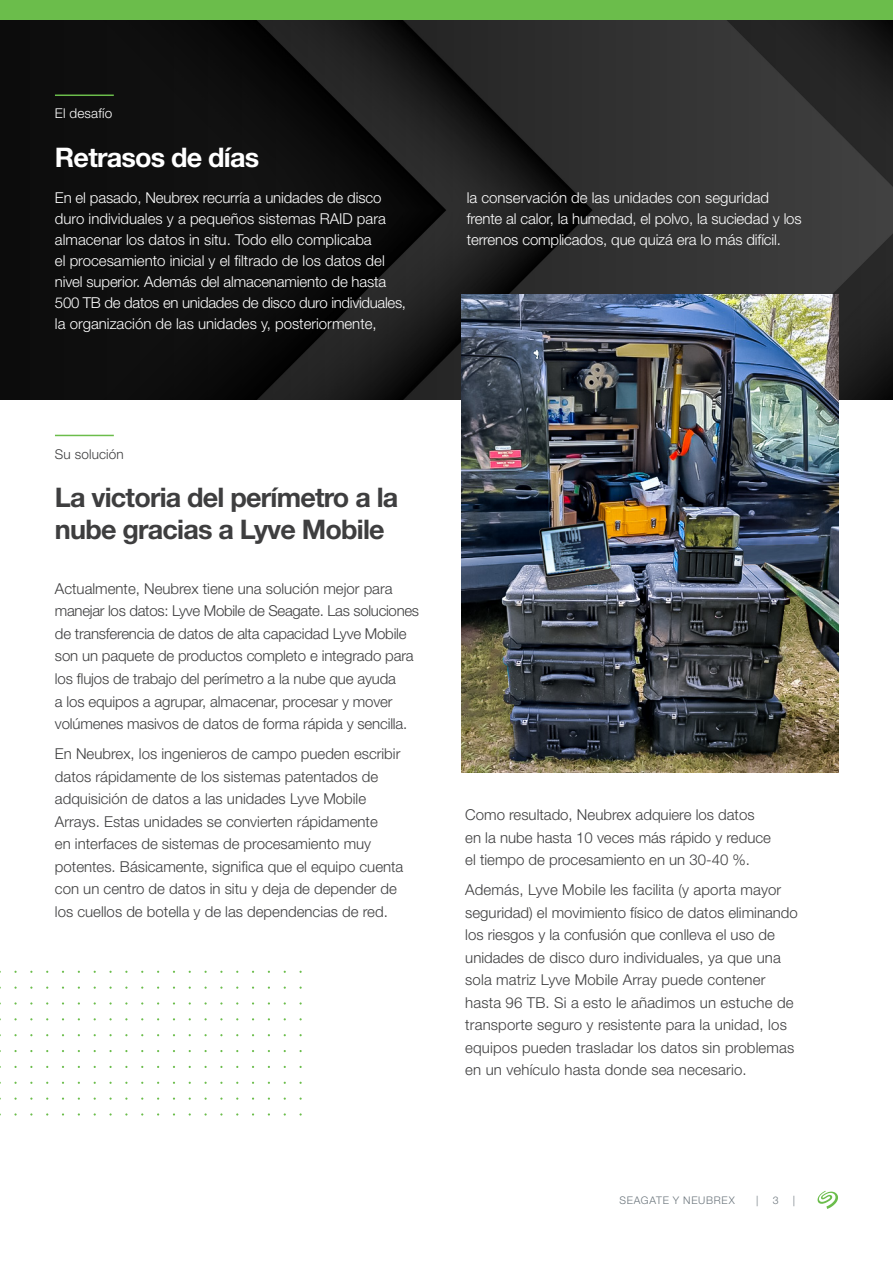
<style>
.page{position:relative;width:893px;height:1263px;background:#fff}
.page>*{position:absolute;margin:0;border:0;box-sizing:border-box;transform-origin:0 0}
.Body_Copy_Subhead{font:700 27px/32.4px "Helvetica Neue LT Std";letter-spacing:-.03em;color:#3e3e3f}
.Body_Copy_Subhead-2{font:700 27px "Helvetica Neue LT Std";letter-spacing:-.03em;color:#fff}
.Body_Copy{font:300 15px/22.5px "Helvetica Neue LT Std";color:#3e3e3f}
.Body_Copy-2{font:300 15px/21px "Helvetica Neue LT Std";letter-spacing:-.01em;color:#fff}
.Body_Copy-3{font:300 13.5px "Helvetica Neue LT Std";letter-spacing:.01em;color:#3e3e3f}
.Body_Copy-4{font:300 13.5px "Helvetica Neue LT Std";letter-spacing:.01em;color:#fff}
.t1{font:300 10.5px "Helvetica Neue LT Std";letter-spacing:.07em;color:#6a747b}
</style>
<div class="page">
<svg style="left:817px;top:1191px;width:21px;height:18px"></svg>
<div style="left:0;top:0;width:893px;height:21px;background:#6bbd4b"></div>
<img style="left:0;top:21px;width:893px;height:379px">
<hr style="left:55px;top:95px;width:59px;height:1px;background:#6bbd4b">
<hr style="left:55px;top:435px;width:59px;height:1px;background:#6bbd4b">
<img style="left:462px;top:295px;width:377px;height:477px">
<p class="Body_Copy-4" style="left:55px;top:105px;width:59px">El desafío</p>
<p class="Body_Copy_Subhead-2" style="left:55px;top:140px;width:206px">Retrasos de días</p>
<p class="Body_Copy-2" style="left:55px;top:187px;width:353px">En el pasado, Neubrex recurría a unidades de disco duro individuales y a pequeños sistemas RAID para almacenar los datos in situ. Todo ello complicaba<br>el procesamiento inicial y el filtrado de los datos del nivel superior. Además del almacenamiento de hasta 500 TB de datos en unidades de disco duro individuales, la organización de las unidades y, posteriormente,</p>
<p class="Body_Copy-2" style="left:467px;top:187px;width:336px">la conservación de las unidades con seguridad frente al calor, la humedad, el polvo, la suciedad y los terrenos complicados, que quizá era lo más difícil.</p>
<p class="Body_Copy-3" style="left:55px;top:446px;width:70px">Su solución</p>
<p class="Body_Copy_Subhead" style="left:55px;top:480px;width:345px">La victoria del perímetro a la nube gracias a Lyve Mobile</p>
<p class="Body_Copy" style="left:55px;top:577px;width:366px">Actualmente, Neubrex tiene una solución mejor para manejar los datos: Lyve Mobile de Seagate. Las soluciones de transferencia de datos de alta capacidad Lyve Mobile son un paquete de productos completo e integrado para los flujos de trabajo del perímetro a la nube que ayuda<br>a los equipos a agrupar, almacenar, procesar y mover volúmenes masivos de datos de forma rápida y sencilla.</p>
<p class="Body_Copy" style="left:55px;top:742px;width:350px">En Neubrex, los ingenieros de campo pueden escribir datos rápidamente de los sistemas patentados de adquisición de datos a las unidades Lyve Mobile Arrays. Estas unidades se convierten rápidamente<br>en interfaces de sistemas de procesamiento muy potentes. Básicamente, significa que el equipo cuenta con un centro de datos in situ y deja de depender de los cuellos de botella y de las dependencias de red.</p>
<p class="Body_Copy" style="left:465px;top:803px;width:307px">Como resultado, Neubrex adquiere los datos en la nube hasta 10 veces más rápido y reduce el tiempo de procesamiento en un 30-40 %.</p>
<p class="Body_Copy" style="left:465px;top:878px;width:334px">Además, Lyve Mobile les facilita (y aporta mayor seguridad) el movimiento físico de datos eliminando los riesgos y la confusión que conlleva el uso de unidades de disco duro individuales, ya que una sola matriz Lyve Mobile Array puede contener hasta 96 TB. Si a esto le añadimos un estuche de transporte seguro y resistente para la unidad, los equipos pueden trasladar los datos sin problemas en un vehículo hasta donde sea necesario.</p>
<p class="t1" style="left:619px;top:1193px;width:117px">SEAGATE Y NEUBREX</p>
<p class="t1" style="left:756px;top:1193px;width:4px">|</p>
<p class="t1" style="left:773px;top:1193px;width:7px">3</p>
<p class="t1" style="left:793px;top:1193px;width:4px">|</p>
</div>
